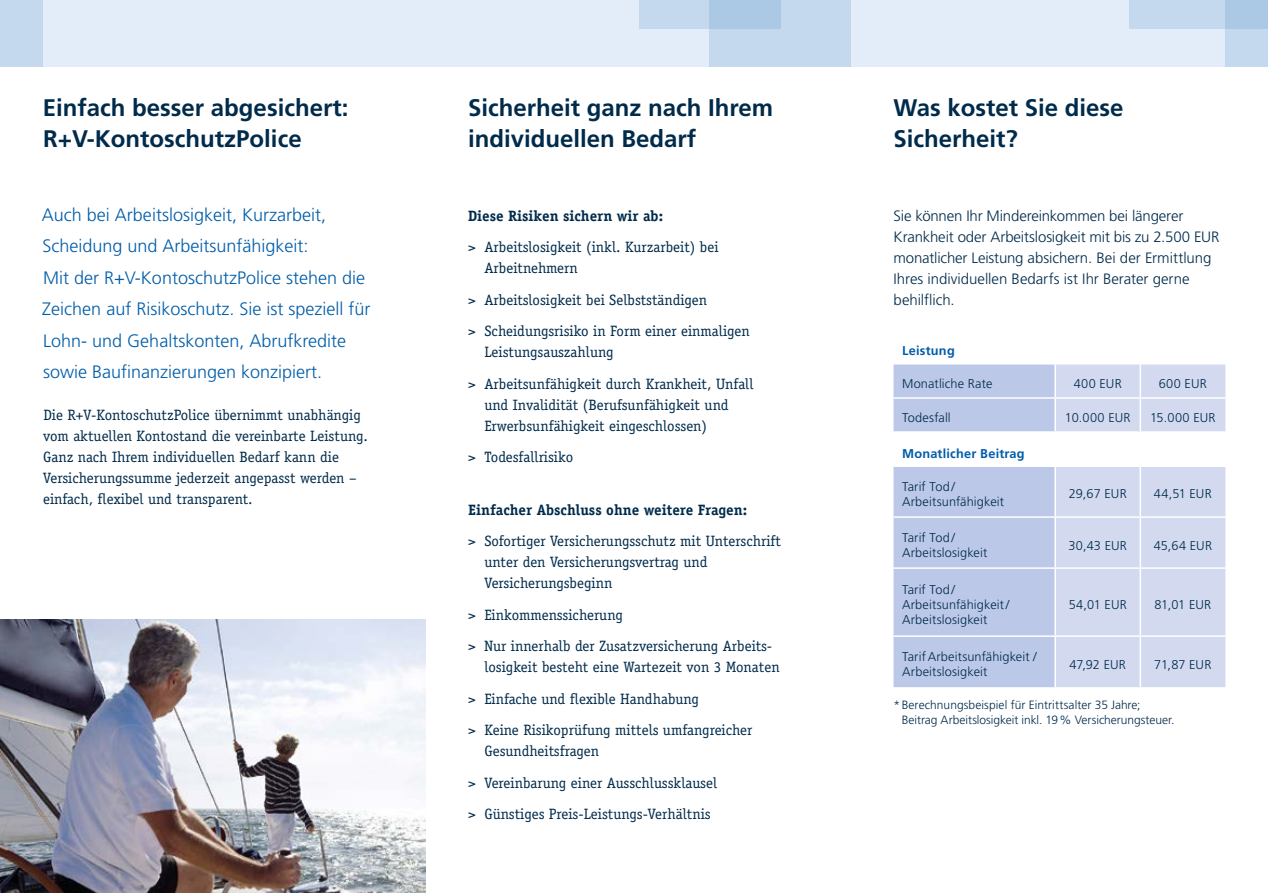
<style>
.page{position:relative;width:1268px;height:893px;background:#fff}
.page>*{position:absolute;margin:0;border:0;box-sizing:border-box;transform-origin:0 0}
.t1{font:700 24px/31.5px "Frutiger LT";color:#002b4b}
.t2{font:300 18px/31.5px "Frutiger LT";color:#005da9}
.t3{font:15px/21px "Officina Serif";color:#002b4b}
.t4{font:300 15px/21px "Frutiger LT";letter-spacing:-.01em;color:#002b4b}
.t5{font:700 15px "Officina Serif";color:#002b4b}
.t6{font:300 12.75px/15px "Frutiger LT";letter-spacing:.01em;color:#002b4b}
.t7{font:700 12.75px "Frutiger LT";letter-spacing:.02em;color:#005da9}
.t8{font:300 12px/15px "Frutiger LT";color:#002b4b}
</style>
<div class="page">
<div style="left:0;top:0;width:1267px;height:66px;background:#e3ecf9"></div>
<div style="left:0;top:0;width:43px;height:66px;background:#c5d9ee"></div>
<div style="left:780px;top:0;width:70px;height:66px;background:#c5d9ee"></div>
<div style="left:638px;top:0;width:142px;height:29px;background:#c5d9ee"></div>
<div style="left:1128px;top:0;width:139px;height:29px;background:#c5d9ee"></div>
<div style="left:709px;top:0;width:71px;height:66px;background:linear-gradient(to bottom,#a6c5e3,#ccdef1)"></div>
<div style="left:1225px;top:0;width:42px;height:66px;background:linear-gradient(to bottom,#a6c5e3,#ccdef1)"></div>
<div style="left:893px;top:365px;width:161px;height:322px;background:#bcc8e8"></div>
<div style="left:1056px;top:365px;width:169px;height:322px;background:#d3daf0"></div>
<div style="left:893px;top:432px;width:332px;height:34px;background:#fff"></div>
<hr style="left:1139px;top:365px;width:1px;height:32px;background:#fff">
<hr style="left:893px;top:397px;width:161px;height:2px;background:#fff">
<hr style="left:1054px;top:397px;width:86px;height:2px;background:#fff">
<hr style="left:1140px;top:397px;width:85px;height:2px;background:#fff">
<hr style="left:1139px;top:399px;width:1px;height:32px;background:#fff">
<hr style="left:1139px;top:467px;width:1px;height:49px;background:#fff">
<hr style="left:893px;top:516px;width:161px;height:2px;background:#fff">
<hr style="left:1054px;top:516px;width:86px;height:2px;background:#fff">
<hr style="left:1140px;top:516px;width:85px;height:2px;background:#fff">
<hr style="left:1139px;top:518px;width:1px;height:49px;background:#fff">
<hr style="left:893px;top:567px;width:161px;height:2px;background:#fff">
<hr style="left:1054px;top:567px;width:86px;height:2px;background:#fff">
<hr style="left:1140px;top:567px;width:85px;height:2px;background:#fff">
<hr style="left:1139px;top:569px;width:1px;height:66px;background:#fff">
<hr style="left:893px;top:635px;width:161px;height:2px;background:#fff">
<hr style="left:1054px;top:635px;width:86px;height:2px;background:#fff">
<hr style="left:1140px;top:635px;width:85px;height:2px;background:#fff">
<hr style="left:1139px;top:637px;width:1px;height:50px;background:#fff">
<hr style="left:893px;top:465px;width:161px;height:2px;background:#fff">
<hr style="left:1054px;top:465px;width:86px;height:2px;background:#fff">
<hr style="left:1140px;top:465px;width:85px;height:2px;background:#fff">
<hr style="left:893px;top:431px;width:161px;height:2px;background:#fff">
<hr style="left:1054px;top:431px;width:86px;height:2px;background:#fff">
<hr style="left:1140px;top:431px;width:85px;height:2px;background:#fff">
<img style="left:0;top:620px;width:425px;height:273px">
<h1 class="t1" style="left:43px;top:92px;width:307px">Einfach besser abgesichert:<br>R+V-KontoschutzPolice</h1>
<p class="t2" style="left:42px;top:199px;width:330px">Auch bei Arbeitslosigkeit, Kurzarbeit, Scheidung und Arbeitsunfähigkeit:<br>Mit der R+V-KontoschutzPolice stehen die Zeichen auf Risikoschutz. Sie ist speziell für Lohn- und Gehaltskonten, Abrufkredite sowie Baufinanzierungen konzipiert.</p>
<p class="t3" style="left:43px;top:404px;width:326px">Die R+V-KontoschutzPolice übernimmt unabhängig vom aktuellen Kontostand die vereinbarte Leistung.<br>Ganz nach Ihrem individuellen Bedarf kann die Versicherungssumme jederzeit angepasst werden – einfach, flexibel und transparent.</p>
<h1 class="t1" style="left:468px;top:92px;width:306px">Sicherheit ganz nach Ihrem individuellen Bedarf</h1>
<p class="t5" style="left:468px;top:206px;width:196px">Diese Risiken sichern wir ab:</p>
<p class="t3" style="left:484px;top:236px;width:235px;text-indent:-16px">&gt; Arbeitslosigkeit (inkl. Kurzarbeit) bei<br>Arbeitnehmern</p>
<p class="t3" style="left:468px;top:284px;width:283px;line-height:31.5px">&gt; Arbeitslosigkeit bei Selbstständigen<br>&gt; Scheidungsrisiko in Form einer einmaligen</p>
<p class="t3" style="left:468px;top:336px;width:287px;line-height:31.5px;text-indent:16px">Leistungsauszahlung<br>&gt; Arbeitsunfähigkeit durch Krankheit, Unfall</p>
<p class="t3" style="left:484px;top:394px;width:245px">und Invalidität (Berufsunfähigkeit und<br>Erwerbsunfähigkeit eingeschlossen)</p>
<p class="t3" style="left:468px;top:446px;width:107px">&gt; Todesfallrisiko</p>
<p class="t5" style="left:468px;top:500px;width:280px">Einfacher Abschluss ohne weitere Fragen:</p>
<p class="t3" style="left:484px;top:530px;width:298px;text-indent:-16px">&gt; Sofortiger Versicherungsschutz mit Unterschrift unter den Versicherungsvertrag und<br>Versicherungsbeginn</p>
<p class="t3" style="left:468px;top:599px;width:305px;line-height:31.5px">&gt; Einkommenssicherung<br>&gt; Nur innerhalb der Zusatzversicherung Arbeits-</p>
<p class="t3" style="left:468px;top:651px;width:313px;line-height:31.5px;text-indent:16px">losigkeit besteht eine Wartezeit von 3 Monaten &gt; Einfache und flexible Handhabung<br>&gt; Keine Risikoprüfung mittels umfangreicher</p>
<p class="t3" style="left:468px;top:735px;width:251px;line-height:31.5px;text-indent:16px">Gesundheitsfragen<br>&gt; Vereinbarung einer Ausschlussklausel &gt; Günstiges Preis-Leistungs-Verhältnis</p>
<h1 class="t1" style="left:893px;top:92px;width:231px">Was kostet Sie diese<br>Sicherheit?</h1>
<p class="t4" style="left:893px;top:205px;width:327px">Sie können Ihr Mindereinkommen bei längerer Krankheit oder Arbeitslosigkeit mit bis zu 2.500 EUR monatlicher Leistung absichern. Bei der Ermittlung Ihres individuellen Bedarfs ist Ihr Berater gerne behilflich.</p>
<p class="t7" style="left:901px;top:343px;width:54px">Leistung</p>
<p class="t6" style="left:901px;top:376px;width:92px">Monatliche Rate</p>
<p class="t6" style="left:1073px;top:376px;width:50px">400 EUR</p>
<p class="t6" style="left:1158px;top:376px;width:50px">600 EUR</p>
<p class="t6" style="left:901px;top:410px;width:50px">Todesfall</p>
<p class="t6" style="left:1064px;top:410px;width:67px">10.000 EUR</p>
<p class="t6" style="left:1149px;top:410px;width:67px">15.000 EUR</p>
<p class="t7" style="left:901px;top:446px;width:124px">Monatlicher Beitrag</p>
<p class="t6" style="left:901px;top:479px;width:103px">Tarif Tod/<br>Arbeitsunfähigkeit</p>
<p class="t6" style="left:1068px;top:487px;width:59px">29,67 EUR</p>
<p class="t6" style="left:1153px;top:487px;width:59px">44,51 EUR</p>
<p class="t6" style="left:901px;top:530px;width:87px">Tarif Tod/<br>Arbeitslosigkeit</p>
<p class="t6" style="left:1068px;top:538px;width:60px">30,43 EUR</p>
<p class="t6" style="left:1153px;top:538px;width:60px">45,64 EUR</p>
<p class="t6" style="left:901px;top:582px;width:109px">Tarif Tod/<br>Arbeitsunfähigkeit/<br>Arbeitslosigkeit</p>
<p class="t6" style="left:1068px;top:597px;width:60px">54,01 EUR</p>
<p class="t6" style="left:1154px;top:597px;width:58px">81,01 EUR</p>
<p class="t6" style="left:901px;top:649px;width:136px">TarifArbeitsunfähigkeit /<br>Arbeitslosigkeit</p>
<p class="t6" style="left:1069px;top:657px;width:58px">47,92 EUR</p>
<p class="t6" style="left:1153px;top:657px;width:59px">71,87 EUR</p>
<p class="t8" style="left:901px;top:697px;width:274px;text-indent:-8px">* Berechnungsbeispiel für Eintrittsalter 35 Jahre;<br>Beitrag Arbeitslosigkeit inkl. 19% Versicherungsteuer.</p>
</div>
